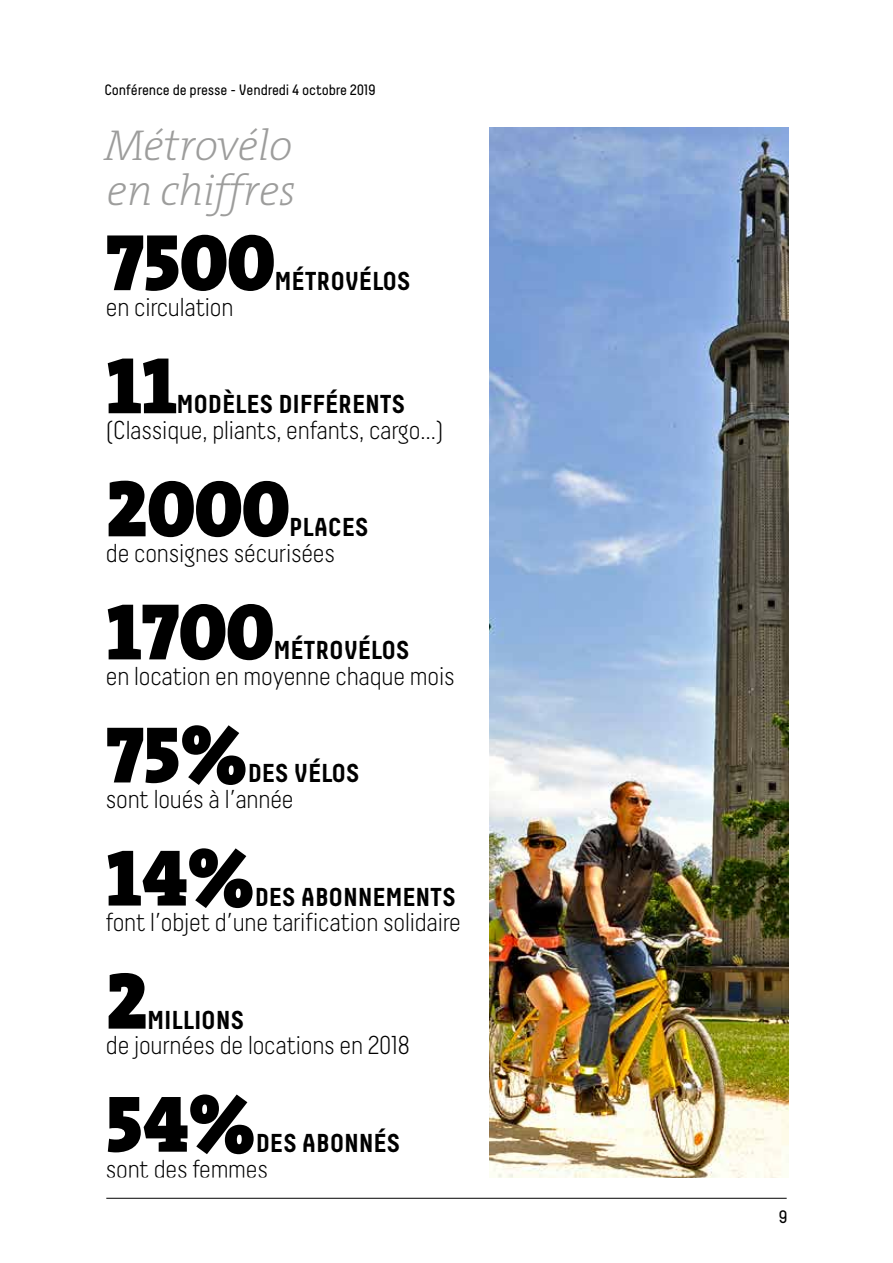
<style>
.page{position:relative;width:893px;height:1263px;background:#fff}
.page>*{position:absolute;margin:0;border:0;box-sizing:border-box;transform-origin:0 0}
.t1{font:81px "The Serif Black Caps";letter-spacing:-.01em;color:#000}
.t2{font:italic 200 43.5px/45px "The Serif B2";letter-spacing:-.01em;color:#9d9d9c}
.t3{font:300 25.8px "Decima";letter-spacing:-.01em;color:#000}
.t4{font:700 25.8px "Decima";letter-spacing:-.01em;color:#000}
.t5{font:18px "Decima";color:#000}
.t6{font:15px "Decima";letter-spacing:-.01em;color:#000}
</style>
<div class="page">
<hr style="left:106px;top:1198px;width:681px;height:1px;background:#000">
<img style="left:489px;top:128px;width:300px;height:1050px">
<p class="t6" style="left:104px;top:81px;width:273px">Conférence de presse - Vendredi 4 octobre 2019</p>
<h2 class="t2" style="left:105px;top:124px;width:192px">Métrovélo en chiffres</h2>
<h1 class="t1" style="left:106px;top:194px;width:171px">7500</h1>
<p class="t4" style="left:275px;top:266px;width:138px">MÉTROVÉLOS</p>
<p class="t3" style="left:106px;top:293px;width:129px">en circulation</p>
<h1 class="t1" style="left:106px;top:317px;width:73px">11</h1>
<p class="t4" style="left:177px;top:389px;width:230px">MODÈLES DIFFÉRENTS</p>
<p class="t3" style="left:106px;top:416px;width:339px">(Classique, pliants, enfants, cargo…)</p>
<h1 class="t1" style="left:106px;top:440px;width:186px">2000</h1>
<p class="t4" style="left:289px;top:512px;width:81px">PLACES</p>
<p class="t3" style="left:106px;top:539px;width:231px">de consignes sécurisées</p>
<h1 class="t1" style="left:106px;top:563px;width:170px">1700</h1>
<p class="t4" style="left:274px;top:635px;width:138px">MÉTROVÉLOS</p>
<p class="t3" style="left:106px;top:662px;width:350px">en location en moyenne chaque mois</p>
<h1 class="t1" style="left:106px;top:686px;width:144px">75%</h1>
<p class="t4" style="left:248px;top:758px;width:114px">DES VÉLOS</p>
<p class="t3" style="left:106px;top:785px;width:189px">sont loués à l’année</p>
<h1 class="t1" style="left:106px;top:809px;width:151px">14%</h1>
<p class="t4" style="left:255px;top:881px;width:203px">DES ABONNEMENTS</p>
<p class="t3" style="left:106px;top:908px;width:356px">font l’objet d’une tarification solidaire</p>
<h1 class="t1" style="left:106px;top:933px;width:44px">2</h1>
<p class="t4" style="left:147px;top:1004px;width:99px">MILLIONS</p>
<p class="t3" style="left:106px;top:1031px;width:306px">de journées de locations en 2018</p>
<h1 class="t1" style="left:106px;top:1056px;width:152px">54%</h1>
<p class="t4" style="left:256px;top:1127px;width:146px">DES ABONNÉS</p>
<p class="t3" style="left:106px;top:1154px;width:164px">sont des femmes</p>
<p class="t5" style="left:778px;top:1207px;width:11px">9</p>
</div>
